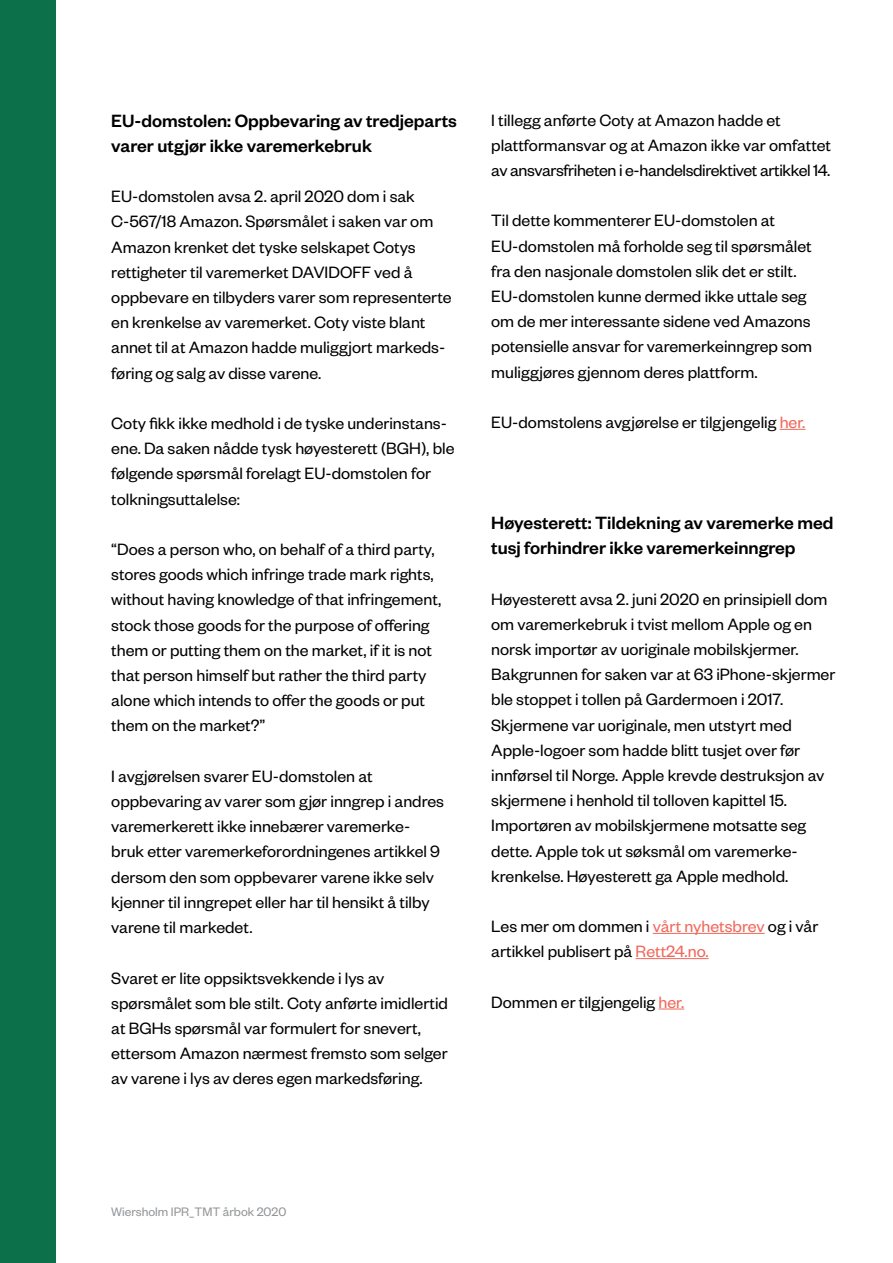
<style>
.page{position:relative;width:893px;height:1263px;background:#fff}
.page>*{position:absolute;margin:0;border:0;box-sizing:border-box;transform-origin:0 0}
.t1{font:500 19.5px/25.2px "Founders Grotesk";color:#000}
.t2{font:18px/25.2px "Founders Grotesk";color:#000}
.t3{font:13.5px "Founders Grotesk";color:#939598}
.s1{color:#f2675a}
</style>
<div class="page">
<div style="left:0;top:0;width:56px;height:1263px;background:#0c714a"></div>
<svg style="left:780px;top:429px;width:25px;height:1px"></svg>
<hr style="left:653px;top:933px;width:112px;height:1px;background:#f2675a">
<hr style="left:636px;top:958px;width:73px;height:1px;background:#f2675a">
<svg style="left:658px;top:1009px;width:26px;height:1px"></svg>
<p class="t1" style="left:111px;top:107px;width:347px">EU-domstolen: Oppbevaring av tredjeparts varer utgjør ikke varemerkebruk</p>
<p class="t2" style="left:111px;top:183px;width:342px">EU-domstolen avsa 2. april 2020 dom i sak C-567/18 Amazon. Spørsmålet i saken var om Amazon krenket det tyske selskapet Cotys rettigheter til varemerket DAVIDOFF ved å oppbevare en tilbyders varer som representerte en krenkelse av varemerket. Coty viste blant annet til at Amazon hadde muliggjort markeds&shy;føring og salg av disse varene.</p>
<p class="t2" style="left:111px;top:410px;width:345px">Coty fikk ikke medhold i de tyske underinstans&shy;ene. Da saken nådde tysk høyesterett (BGH), ble følgende spørsmål forelagt EU-domstolen for tolkningsuttalelse:</p>
<p class="t2" style="left:111px;top:536px;width:332px">“Does a person who, on behalf of a third party, stores goods which infringe trade mark rights, without having knowledge of that infringement, stock those goods for the purpose of offering them or putting them on the market, if it is not that person himself but rather the third party alone which intends to offer the goods or put them on the market?”</p>
<p class="t2" style="left:111px;top:763px;width:334px">I avgjørelsen svarer EU-domstolen at oppbevaring av varer som gjør inngrep i andres varemerkerett ikke innebærer varemerke&shy;bruk etter varemerkeforordningenes artikkel 9 dersom den som oppbevarer varene ikke selv kjenner til inngrepet eller har til hensikt å tilby varene til markedet.</p>
<p class="t2" style="left:111px;top:964px;width:338px">Svaret er lite oppsiktsvekkende i lys av spørsmålet som ble stilt. Coty anførte imidlertid at BGHs spørsmål var formulert for snevert, ettersom Amazon nærmest fremsto som selger av varene i lys av deres egen markedsføring.</p>
<p class="t2" style="left:491px;top:106px;width:341px">I tillegg anførte Coty at Amazon hadde et plattformansvar og at Amazon ikke var omfattet av ansvarsfriheten i e-handelsdirektivet artikkel 14.</p>
<p class="t2" style="left:491px;top:207px;width:322px">Til dette kommenterer EU-domstolen at EU-domstolen må forholde seg til spørsmålet fra den nasjonale domstolen slik det er stilt.<br>EU-domstolen kunne dermed ikke uttale seg om de mer interessante sidene ved Amazons potensielle ansvar for varemerkeinngrep som muliggjøres gjennom deres plattform.</p>
<p class="t2" style="left:491px;top:409px;width:316px">EU-domstolens avgjørelse er tilgjengelig <span class="s1">her.</span></p>
<p class="t1" style="left:491px;top:509px;width:344px">Høyesterett: Tildekning av varemerke med tusj forhindrer ikke varemerkeinngrep</p>
<p class="t2" style="left:491px;top:585px;width:346px">Høyesterett avsa 2. juni 2020 en prinsipiell dom om varemerkebruk i tvist mellom Apple og en norsk importør av uoriginale mobilskjermer.<br>Bakgrunnen for saken var at 63 iPhone-skjermer ble stoppet i tollen på Gardermoen i 2017.<br>Skjermene var uoriginale, men utstyrt med Apple-logoer som hadde blitt tusjet over før innførsel til Norge. Apple krevde destruksjon av skjermene i henhold til tolloven kapittel 15.<br>Importøren av mobilskjermene motsatte seg dette. Apple tok ut søksmål om varemerke&shy;krenkelse. Høyesterett ga Apple medhold.</p>
<p class="t2" style="left:491px;top:913px;width:329px">Les mer om dommen i <span class="s1">vårt nyhetsbrev</span> og i vår artikkel publisert på <span class="s1">Rett24.no.</span></p>
<p class="t2" style="left:491px;top:988px;width:195px">Dommen er tilgjengelig <span class="s1">her.</span></p>
<p class="t3" style="left:111px;top:1204px;width:176px">Wiersholm IPR_TMT årbok 2020</p>
</div>
